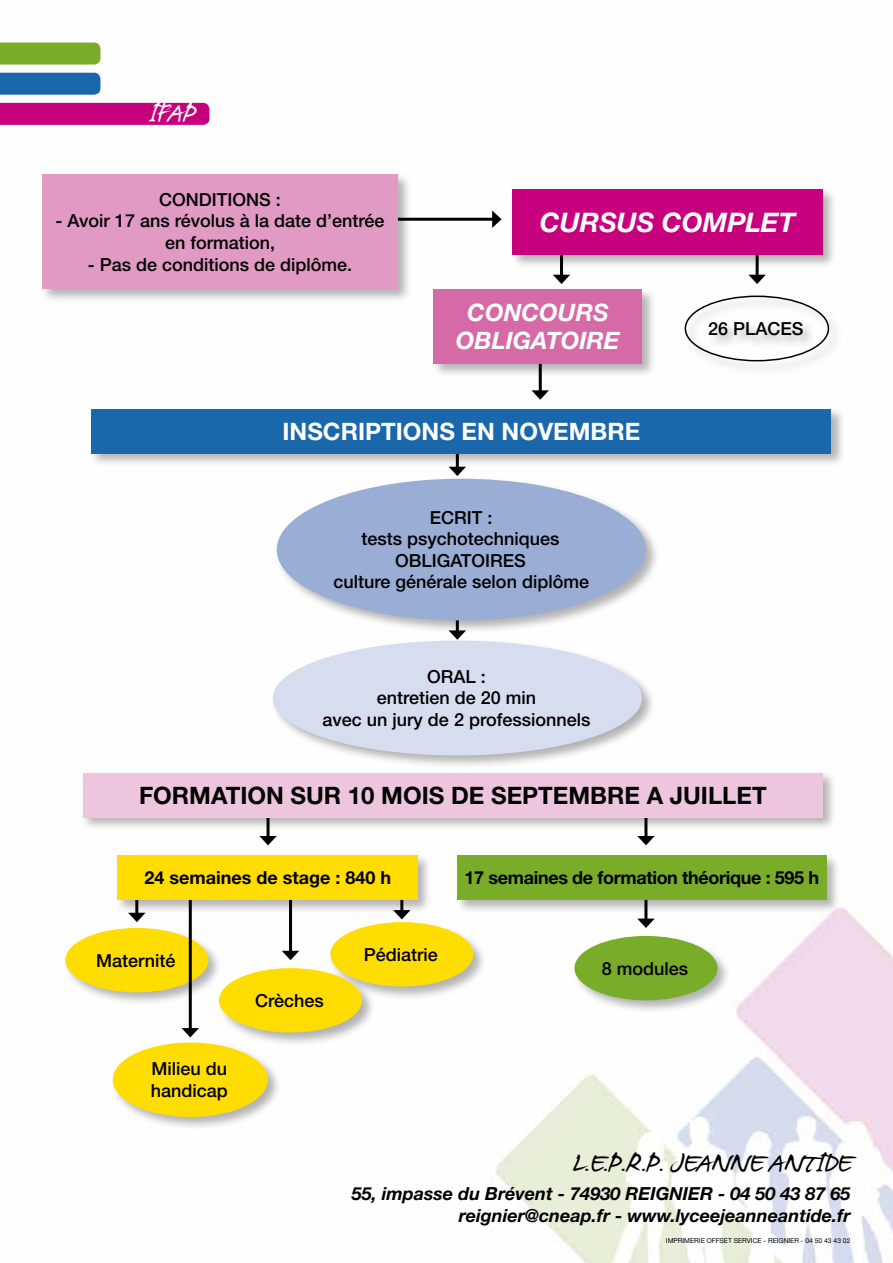
<style>
.page{position:relative;width:893px;height:1263px;background:#fff}
.page>*{position:absolute;margin:0;border:0;box-sizing:border-box;transform-origin:0 0}
.t1{font:36px "James Fajardo";color:#000}
.t2{font:36px "James Fajardo";color:#fff}
.t3{font:italic 700 27px "Helvetica Neue LT Std";color:#fff}
.t4{font:700 24px "Helvetica Neue LT Std";color:#000}
.t5{font:700 24px "Helvetica Neue LT Std";color:#fff}
.t6{font:italic 700 24px/28.8px "Helvetica Neue LT Std";color:#fff;text-align:center}
.t7{font:500 18px/21.6px "Helvetica Neue LT Std";color:#000;text-align:center}
.t8{font:italic 700 18px/21.6px "Helvetica Neue LT Std";color:#000;text-align:right}
.t9{font:700 18px "Helvetica Neue LT Std";letter-spacing:-.02em;color:#000}
.t10{font:700 18px "Helvetica Neue LT Std";color:#000}
.t11{font:6.75px "Helvetica Neue";color:#000}
</style>
<div class="page">
<img style="left:0;top:42px;width:893px;height:1221px">
<div style="left:0;top:103px;width:209px;height:22px;background:#c7007e"></div>
<div style="left:0;top:73px;width:100px;height:22px;background:#1a68ab"></div>
<div style="left:0;top:43px;width:100px;height:22px;background:#79ac29"></div>
<div style="left:64px;top:926px;width:158px;height:81px;background:#000;opacity:.3"></div>
<div style="left:65px;top:928px;width:143px;height:64px;background:#fd0;border-radius:50%"></div>
<hr style="left:393px;top:218px;width:102px;height:3px;background:#000">
<svg style="left:492px;top:210px;width:10px;height:18px"></svg>
<hr style="left:560px;top:234px;width:3px;height:43px;background:#000">
<svg style="left:553px;top:275px;width:17px;height:9px"></svg>
<svg style="left:449px;top:468px;width:17px;height:8px"></svg>
<svg style="left:449px;top:635px;width:17px;height:3px"></svg>
<hr style="left:267px;top:795px;width:3px;height:44px;background:#000">
<svg style="left:259px;top:836px;width:18px;height:9px"></svg>
<svg style="left:393px;top:914px;width:18px;height:5px"></svg>
<hr style="left:289px;top:886px;width:3px;height:67px;background:#000">
<svg style="left:282px;top:951px;width:17px;height:9px"></svg>
<hr style="left:189px;top:882px;width:3px;height:149px;background:#000">
<svg style="left:182px;top:1028px;width:17px;height:9px"></svg>
<svg style="left:128px;top:914px;width:18px;height:8px"></svg>
<hr style="left:644px;top:795px;width:3px;height:44px;background:#000">
<svg style="left:637px;top:836px;width:18px;height:9px"></svg>
<hr style="left:644px;top:878px;width:3px;height:43px;background:#000">
<svg style="left:637px;top:918px;width:18px;height:10px"></svg>
<hr style="left:539px;top:354px;width:3px;height:39px;background:#000">
<svg style="left:531px;top:390px;width:18px;height:10px"></svg>
<hr style="left:756px;top:234px;width:3px;height:43px;background:#000">
<svg style="left:748px;top:275px;width:18px;height:9px"></svg>
<div style="left:510px;top:187px;width:327px;height:83px;background:#000;opacity:.3"></div>
<div style="left:512px;top:189px;width:311px;height:66px;background:#c7007e"></div>
<div style="left:431px;top:287px;width:225px;height:91px;background:#000;opacity:.3"></div>
<div style="left:434px;top:289px;width:208px;height:75px;background:#d66aa6"></div>
<div style="left:89px;top:407px;width:757px;height:61px;background:#000;opacity:.3"></div>
<div style="left:91px;top:409px;width:740px;height:44px;background:#1a68ab"></div>
<div style="left:81px;top:771px;width:756px;height:61px;background:#000;opacity:.3"></div>
<div style="left:83px;top:773px;width:740px;height:44px;background:#edc5de"></div>
<div style="left:116px;top:853px;width:316px;height:61px;background:#000;opacity:.3"></div>
<div style="left:118px;top:855px;width:300px;height:45px;background:#fd0"></div>
<div style="left:455px;top:853px;width:386px;height:61px;background:#000;opacity:.3"></div>
<div style="left:457px;top:855px;width:369px;height:45px;background:#79ac29"></div>
<div style="left:40px;top:172px;width:372px;height:131px;background:#000;opacity:.3"></div>
<div style="left:43px;top:174px;width:355px;height:115px;background:#e19ac3"></div>
<div style="left:683px;top:293px;width:160px;height:82px;background:#000;opacity:.3"></div>
<div style="left:685px;top:296px;width:144px;height:65px;border:2px solid #000;border-radius:50%"></div>
<div style="left:329px;top:920px;width:158px;height:81px;background:#000;opacity:.3"></div>
<div style="left:330px;top:922px;width:143px;height:64px;background:#fd0;border-radius:50%"></div>
<div style="left:217px;top:966px;width:159px;height:81px;background:#000;opacity:.3"></div>
<div style="left:219px;top:968px;width:143px;height:64px;background:#fd0;border-radius:50%"></div>
<div style="left:573px;top:934px;width:158px;height:81px;background:#000;opacity:.3"></div>
<div style="left:574px;top:936px;width:143px;height:64px;background:#79ac29;border-radius:50%"></div>
<div style="left:111px;top:1040px;width:171px;height:91px;background:#000;opacity:.3"></div>
<div style="left:113px;top:1042px;width:155px;height:75px;background:#fd0;border-radius:50%"></div>
<div style="left:275px;top:476px;width:385px;height:159px;background:#000;opacity:.3"></div>
<div style="left:277px;top:479px;width:369px;height:141px;background:#99add5;border-radius:50%"></div>
<div style="left:271px;top:638px;width:385px;height:132px;background:#000;opacity:.3"></div>
<div style="left:273px;top:641px;width:369px;height:114px;background:#d6ddef;border-radius:50%"></div>
<h1 class="t2" style="left:150px;top:96px;width:47px">IFAP</h1>
<p class="t7" style="left:159px;top:188px;width:123px">CONDITIONS :</p>
<p class="t7" style="left:56px;top:210px;width:330px">- Avoir 17 ans révolus à la date d’entrée en formation,</p>
<p class="t7" style="left:88px;top:253px;width:266px">- Pas de conditions de diplôme.</p>
<h2 class="t3" style="left:540px;top:205px;width:257px">CURSUS COMPLET</h2>
<h3 class="t6" style="left:456px;top:297px;width:165px">CONCOURS<br>OBLIGATOIRE</h3>
<p class="t7" style="left:708px;top:318px;width:97px">26 PLACES</p>
<h3 class="t5" style="left:282px;top:416px;width:359px">INSCRIPTIONS EN NOVEMBRE</h3>
<p class="t7" style="left:334px;top:506px;width:257px">ECRIT :<br>tests psychotechniques<br>OBLIGATOIRES<br>culture générale selon diplôme</p>
<p class="t7" style="left:323px;top:665px;width:269px">ORAL :<br>entretien de 20 min<br>avec un jury de 2 professionnels</p>
<h3 class="t4" style="left:139px;top:780px;width:629px">FORMATION SUR 10 MOIS DE SEPTEMBRE A JUILLET</h3>
<p class="t10" style="left:145px;top:867px;width:248px">24 semaines de stage : 840 h</p>
<p class="t9" style="left:465px;top:867px;width:356px">17 semaines de formation théorique : 595 h</p>
<p class="t7" style="left:96px;top:949px;width:81px">Maternité</p>
<p class="t7" style="left:151px;top:1058px;width:79px;text-align:left">Milieu du handicap</p>
<p class="t7" style="left:255px;top:989px;width:70px">Crèches</p>
<p class="t7" style="left:364px;top:943px;width:76px">Pédiatrie</p>
<p class="t7" style="left:602px;top:957px;width:88px">8 modules</p>
<h1 class="t1" style="left:573px;top:1145px;width:278px">L.E.P.R.P. JEANNE ANTIDE</h1>
<p class="t8" style="left:352px;top:1183px;width:500px">55, impasse du Brévent - 74930 REIGNIER - 04 50 43 87 65 reignier@cneap.fr - www.lyceejeanneantide.fr</p>
<p class="t11" style="left:666px;top:1237px;width:186px">IMPRIMERIE OFFSET SERVICE - REIGNIER - 04 50 43 43 02</p>
</div>
